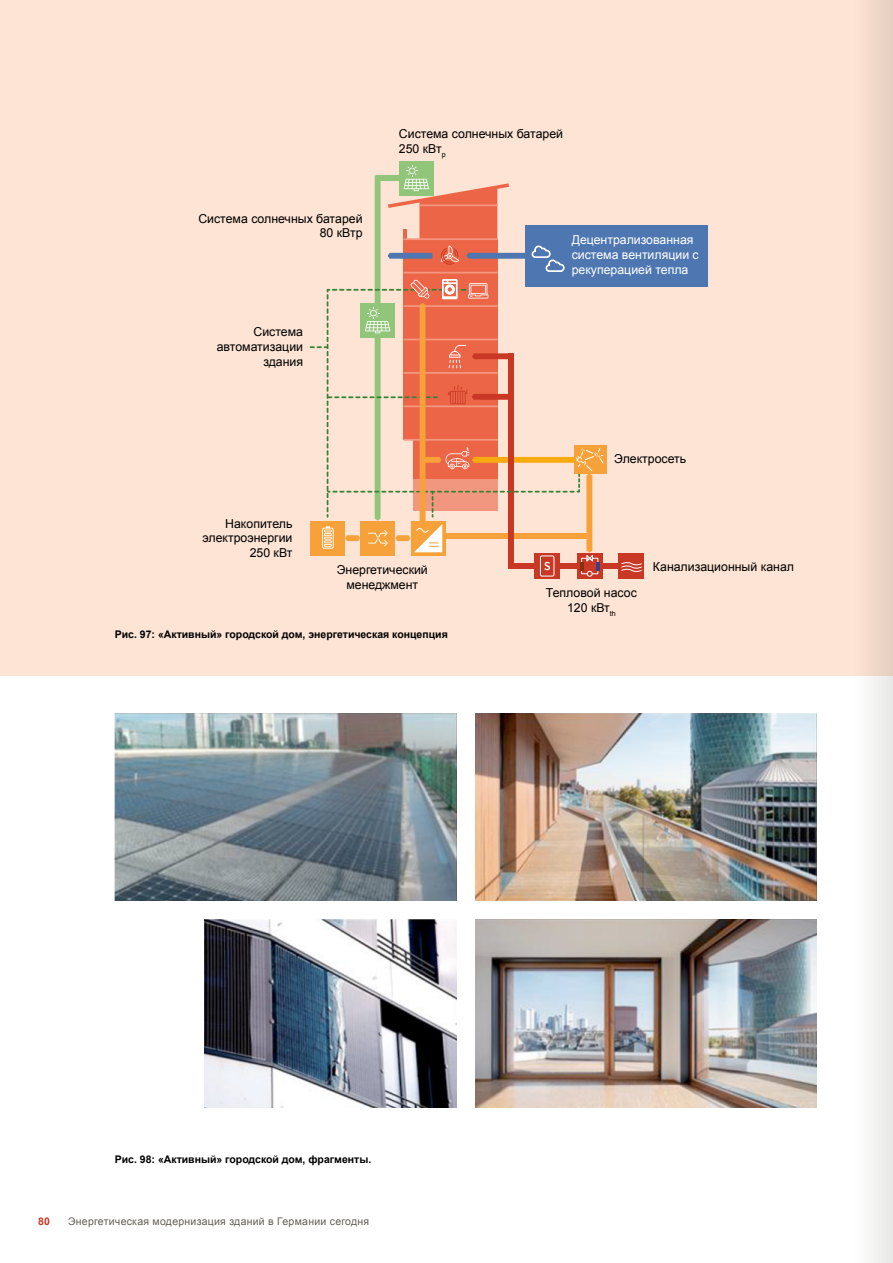
<style>
.page{position:relative;width:893px;height:1263px;background:#fff}
.page>*{position:absolute;margin:0;border:0;box-sizing:border-box;transform-origin:0 0}
.t1{font:12.3px/14.9px "Arial";color:#000;text-align:right}
.t2{font:12.3px/14.9px "Arial";color:#fff}
.t3{font:700 10.5px "Arial";color:#000}
.t4{font:10.5px "Arial";letter-spacing:.025em;color:#625f57}
.t5{font:700 10.5px "Arial";color:#c83824}
</style>
<div class="page">
<div style="left:0;top:0;width:893px;height:676px;background:#fde4d4"></div>
<div style="left:574px;top:445px;width:32px;height:28px;background:#f6a139"></div>
<div style="left:508px;top:563px;width:111px;height:6px;background:#c83824"></div>
<div style="left:535px;top:553px;width:25px;height:26px;background:#c83824"></div>
<div style="left:577px;top:553px;width:25px;height:26px;background:#c83824"></div>
<div style="left:619px;top:553px;width:25px;height:26px;background:#c83824"></div>
<div style="left:526px;top:225px;width:182px;height:61px;background:#4e76b0"></div>
<div style="left:399px;top:161px;width:35px;height:35px;background:#91c57a"></div>
<svg style="left:621px;top:562px;width:21px;height:10px"></svg>
<svg style="left:310px;top:165px;width:294px;height:412px"></svg>
<img style="left:115px;top:713px;width:341px;height:188px">
<img style="left:205px;top:920px;width:251px;height:187px">
<img style="left:475px;top:713px;width:341px;height:188px">
<img style="left:475px;top:920px;width:341px;height:187px">
<svg style="left:871px;top:0;width:22px;height:1263px"></svg>
<p class="t1" style="left:198px;top:211px;width:166px">Система солнечных батарей<br>80 кВтp</p>
<p class="t1" style="left:217px;top:325px;width:88px">Система автоматизации здания</p>
<p class="t1" style="left:203px;top:516px;width:91px">Накопитель электроэнергии<br>250 кВт</p>
<p class="t1" style="left:399px;top:126px;width:166px;text-align:left">Система солнечных батарей<br>250 кВт<sub>p</sub></p>
<p class="t2" style="left:572px;top:232px;width:129px">Децентрализованная система вентиляции с рекуперацией тепла</p>
<p class="t1" style="left:614px;top:452px;width:73px">Электросеть</p>
<p class="t1" style="left:337px;top:563px;width:93px;text-align:center">Энергетический менеджмент</p>
<p class="t3" style="left:115px;top:628px;width:335px">Рис. 97: «Активный» городской дом, энергетическая концепция</p>
<p class="t1" style="left:546px;top:585px;width:93px;text-align:center">Тепловой насос<br>120 кВт<sub>th</sub></p>
<p class="t1" style="left:653px;top:560px;width:143px">Канализационный канал</p>
<p class="t3" style="left:115px;top:1153px;width:258px">Рис. 98: «Активный» городской дом, фрагменты.</p>
<p class="t5" style="left:38px;top:1214px;width:13px">80</p>
<p class="t4" style="left:68px;top:1214px;width:303px">Энергетическая модернизация зданий в Германии сегодня</p>
</div>
